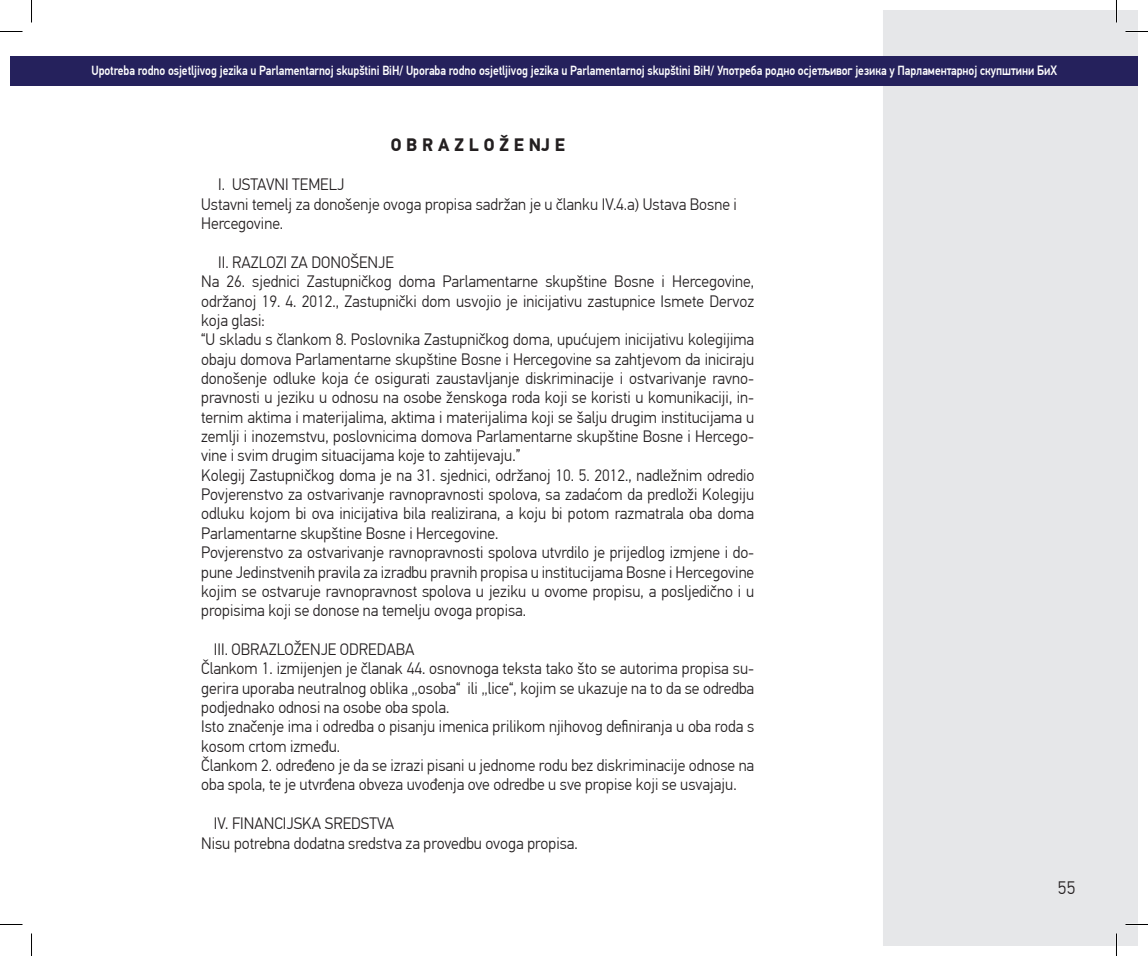
<style>
.page{position:relative;width:1148px;height:956px;background:#fff}
.page>*{position:absolute;margin:0;border:0;box-sizing:border-box;transform-origin:0 0}
.t1{font:700 18px "PF Din Text Pro";color:#231f20;scale:.96 1}
.t2{font:300 18px "PF Din Text Pro";color:#231f20}
.t3{font:300 16.5px/19.4px "PF Din Text Pro";color:#231f20;scale:.96 1}
.t4{font:500 13.2px "PF Din Text Pro";letter-spacing:-.005em;color:#fff;scale:.86 1}
.s1{font-size:13.5px}
</style>
<div class="page">
<div style="left:883px;top:10px;width:254px;height:936px;background:#e6e7e9"></div>
<div style="left:10px;top:56px;width:22px;height:30px;background:#25215c"></div>
<div style="left:32px;top:56px;width:1105px;height:30px;background:#25215c"></div>
<hr style="left:1125px;top:923px;width:22px;height:2px;background:#fff">
<hr style="left:1115px;top:0;width:2px;height:23px;background:#fff">
<hr style="left:1115px;top:933px;width:2px;height:23px;background:#fff">
<svg style="left:0;top:31px;width:22px;height:1px"></svg>
<svg style="left:1125px;top:31px;width:22px;height:1px"></svg>
<svg style="left:0;top:924px;width:22px;height:1px"></svg>
<svg style="left:1125px;top:924px;width:22px;height:1px"></svg>
<svg style="left:31px;top:0;width:1px;height:23px"></svg>
<svg style="left:31px;top:933px;width:1px;height:23px"></svg>
<svg style="left:1115px;top:10px;width:1px;height:13px"></svg>
<svg style="left:1115px;top:933px;width:1px;height:13px"></svg>
<p class="t4" style="left:91px;top:63px;width:1123px">Upotreba rodno osjetljivog jezika u Parlamentarnoj skupštini BiH/ Uporaba rodno osjetljivog jezika u Parlamentarnoj skupštini BiH/ Употреба родно осјетљивог језика у Парламентарној скупштини <span class="s1">БиХ</span></p>
<p class="t1" style="left:390px;top:134px;width:183px">O B R A Z L O Ž E NJ E</p>
<p class="t3" style="left:201px;top:175px;width:559px;text-indent:17px">I. USTAVNI TEMELJ<br>Ustavni temelj za donošenje ovoga propisa sadržan je u članku IV.4.a) Ustava Bosne i<br>Hercegovine.</p>
<p class="t3" style="left:201px;top:253px;width:577px;text-indent:17px">II. RAZLOZI ZA DONOŠENJE<br>Na 26. sjednici Zastupničkog doma Parlamentarne skupštine Bosne i Hercegovine, održanoj 19. 4. 2012., Zastupnički dom usvojio je inicijativu zastupnice Ismete Dervoz koja glasi:<br>“U skladu s člankom 8. Poslovnika Zastupničkog doma, upućujem inicijativu kolegijima obaju domova Parlamentarne skupštine Bosne i Hercegovine sa zahtjevom da iniciraju donošenje odluke koja će osigurati zaustavljanje diskriminacije i ostvarivanje ravno&shy;pravnosti u jeziku u odnosu na osobe ženskoga roda koji se koristi u komunikaciji, in&shy;ternim aktima i materijalima, aktima i materijalima koji se šalju drugim institucijama u zemlji i inozemstvu, poslovnicima domova Parlamentarne skupštine Bosne i Hercego&shy;vine i svim drugim situacijama koje to zahtijevaju.”<br>Kolegij Zastupničkog doma je na 31. sjednici, održanoj 10. 5. 2012., nadležnim odredio Povjerenstvo za ostvarivanje ravnopravnosti spolova, sa zadaćom da predloži Kolegiju odluku kojom bi ova inicijativa bila realizirana, a koju bi potom razmatrala oba doma Parlamentarne skupštine Bosne i Hercegovine.<br>Povjerenstvo za ostvarivanje ravnopravnosti spolova utvrdilo je prijedlog izmjene i do&shy;pune Jedinstvenih pravila za izradbu pravnih propisa u institucijama Bosne i Hercegovine kojim se ostvaruje ravnopravnost spolova u jeziku u ovome propisu, a posljedično i u propisima koji se donose na temelju ovoga propisa.</p>
<p class="t3" style="left:201px;top:640px;width:577px;text-indent:13px">III. OBRAZLOŽENJE ODREDABA<br>Člankom 1. izmijenjen je članak 44. osnovnoga teksta tako što se autorima propisa su&shy;gerira uporaba neutralnog oblika „osoba“ ili „lice“, kojim se ukazuje na to da se odredba podjednako odnosi na osobe oba spola.<br>Isto značenje ima i odredba o pisanju imenica prilikom njihovog definiranja u oba roda s kosom crtom između.<br>Člankom 2. određeno je da se izrazi pisani u jednome rodu bez diskriminacije odnose na oba spola, te je utvrđena obveza uvođenja ove odredbe u sve propise koji se usvajaju.</p>
<p class="t3" style="left:201px;top:814px;width:394px;line-height:19.8px;text-indent:13px">IV. FINANCIJSKA SREDSTVA<br>Nisu potrebna dodatna sredstva za provedbu ovoga propisa.</p>
<p class="t2" style="left:1057px;top:878px;width:19px">55</p>
</div>
